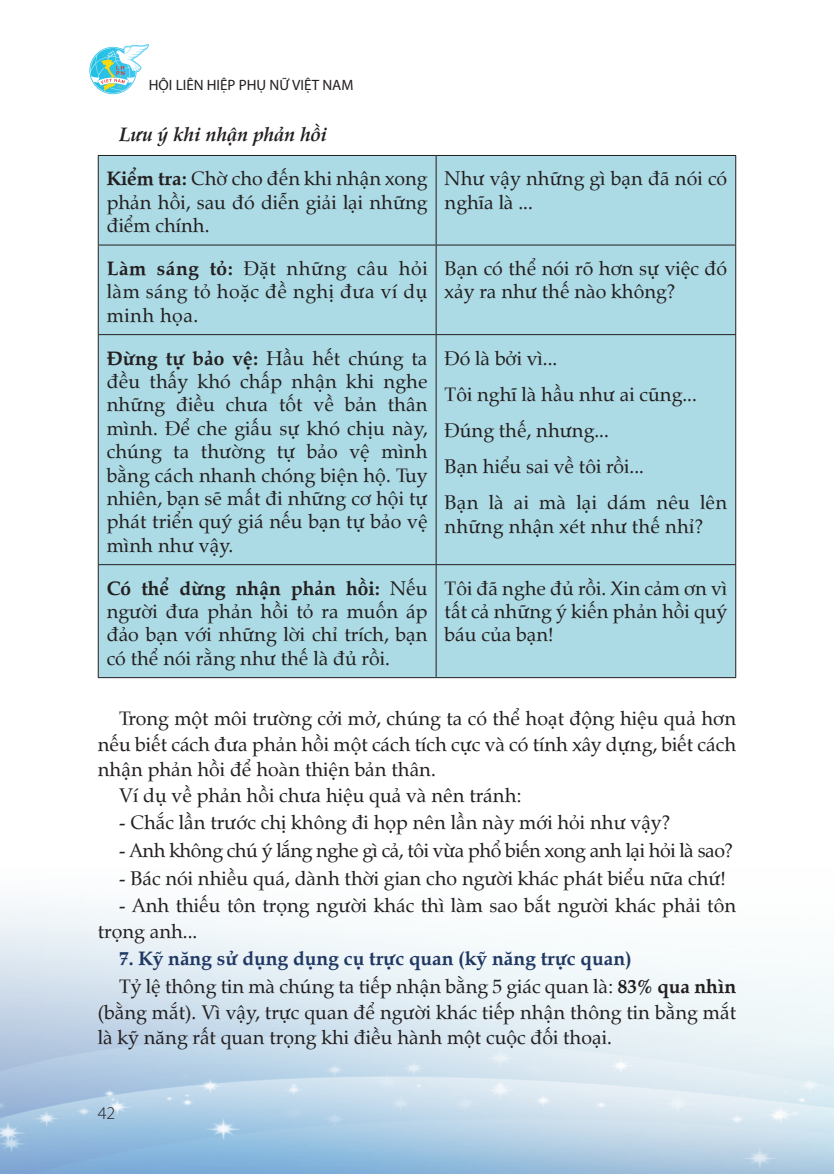
<style>
.page{position:relative;width:834px;height:1174px;background:#fff}
.page>*{position:absolute;margin:0;border:0;box-sizing:border-box;transform-origin:0 0}
.t1{font:19.5px/23.4px "UVN Viet Sach";color:#231f20;text-align:justify}
.t2{font:19.5px "UVN Viet Sach";letter-spacing:-.025em;color:#231f20}
._1{font:700 19.5px "UVN Viet Sach";color:#1f3763}
._1_1{font:italic 700 19.5px "UVN Viet Sach";color:#231f20}
.t3{font:300 18px "Myriad Pro";color:#231f20}
.t4{font:15px "Myriad Pro";color:#231f20}
.s1{font-weight:700}
</style>
<div class="page">
<svg style="left:89px;top:44px;width:60px;height:50px"></svg>
<div style="left:99px;top:156px;width:636px;height:521px;background:#addbe5"></div>
<hr style="left:98px;top:155px;width:338px;height:1px;background:#231f20">
<hr style="left:98px;top:156px;width:1px;height:89px;background:#231f20">
<hr style="left:436px;top:155px;width:300px;height:1px;background:#231f20">
<hr style="left:435px;top:156px;width:1px;height:89px;background:#231f20">
<hr style="left:735px;top:156px;width:1px;height:89px;background:#231f20">
<hr style="left:98px;top:245px;width:338px;height:1px;background:#231f20">
<hr style="left:98px;top:245px;width:1px;height:89px;background:#231f20">
<hr style="left:436px;top:245px;width:300px;height:1px;background:#231f20">
<hr style="left:435px;top:245px;width:1px;height:89px;background:#231f20">
<hr style="left:735px;top:245px;width:1px;height:89px;background:#231f20">
<hr style="left:98px;top:334px;width:338px;height:1px;background:#231f20">
<hr style="left:98px;top:335px;width:1px;height:229px;background:#231f20">
<hr style="left:436px;top:334px;width:300px;height:1px;background:#231f20">
<hr style="left:435px;top:335px;width:1px;height:229px;background:#231f20">
<hr style="left:735px;top:335px;width:1px;height:229px;background:#231f20">
<hr style="left:98px;top:564px;width:338px;height:1px;background:#231f20">
<hr style="left:98px;top:565px;width:1px;height:112px;background:#231f20">
<hr style="left:436px;top:564px;width:300px;height:1px;background:#231f20">
<hr style="left:435px;top:565px;width:1px;height:112px;background:#231f20">
<hr style="left:735px;top:565px;width:1px;height:112px;background:#231f20">
<hr style="left:98px;top:677px;width:338px;height:1px;background:#231f20">
<hr style="left:436px;top:677px;width:300px;height:1px;background:#231f20">
<p class="t4" style="left:149px;top:76px;width:206px">HỘI LIÊN HIỆP PHỤ NỮ VIỆT NAM</p>
<p class="_1_1" style="left:119px;top:119px;width:209px">Lưu ý khi nhận phản hồi</p>
<p class="t1" style="left:107px;top:166px;width:322px"><span class="s1">Kiểm tra:</span> Chờ cho đến khi nhận xong phản hồi, sau đó diễn giải lại những điểm chính.</p>
<p class="t1" style="left:444px;top:166px;width:284px">Như vậy những gì bạn đã nói có nghĩa là ...</p>
<p class="t1" style="left:107px;top:255px;width:322px"><span class="s1">Làm sáng tỏ:</span> Đặt những câu hỏi làm sáng tỏ hoặc đề nghị đưa ví dụ minh họa.</p>
<p class="t1" style="left:444px;top:255px;width:284px">Bạn có thể nói rõ hơn sự việc đó xảy ra như thế nào không?</p>
<p class="t1" style="left:107px;top:345px;width:322px"><span class="s1">Đừng tự bảo vệ:</span> Hầu hết chúng ta đều thấy khó chấp nhận khi nghe những điều chưa tốt về bản thân mình. Để che giấu sự khó chịu này, chúng ta thường tự bảo vệ mình bằng cách nhanh chóng biện hộ. Tuy nhiên, bạn sẽ mất đi những cơ hội tự phát triển quý giá nếu bạn tự bảo vệ mình như vậy.</p>
<p class="t1" style="left:444px;top:345px;width:114px">Đó là bởi vì...</p>
<p class="t1" style="left:444px;top:381px;width:253px">Tôi nghĩ là hầu như ai cũng...</p>
<p class="t1" style="left:444px;top:417px;width:166px">Đúng thế, nhưng...</p>
<p class="t1" style="left:444px;top:453px;width:201px">Bạn hiểu sai về tôi rồi...</p>
<p class="t1" style="left:444px;top:489px;width:284px">Bạn là ai mà lại dám nêu lên những nhận xét như thế nhỉ?</p>
<p class="t1" style="left:107px;top:575px;width:322px"><span class="s1">Có thể dừng nhận phản hồi:</span> Nếu người đưa phản hồi tỏ ra muốn áp đảo bạn với những lời chỉ trích, bạn có thể nói rằng như thế là đủ rồi.</p>
<p class="t1" style="left:444px;top:575px;width:284px">Tôi đã nghe đủ rồi. Xin cảm ơn vì tất cả những ý kiến phản hồi quý báu của bạn!</p>
<p class="t1" style="left:98px;top:704px;width:639px;line-height:25.5px;text-indent:21px">Trong một môi trường cởi mở, chúng ta có thể hoạt động hiệu quả hơn nếu biết cách đưa phản hồi một cách tích cực và có tính xây dựng, biết cách nhận phản hồi để hoàn thiện bản thân.</p>
<p class="t1" style="left:119px;top:782px;width:404px">Ví dụ về phản hồi chưa hiệu quả và nên tránh:</p>
<p class="t1" style="left:119px;top:809px;width:552px">- Chắc lần trước chị không đi họp nên lần này mới hỏi như vậy?</p>
<p class="t2" style="left:119px;top:835px;width:615px">- Anh không chú ý lắng nghe gì cả, tôi vừa phổ biến xong anh lại hỏi là sao?</p>
<p class="t1" style="left:119px;top:865px;width:608px">- Bác nói nhiều quá, dành thời gian cho người khác phát biểu nữa chứ!</p>
<p class="t1" style="left:98px;top:891px;width:639px;line-height:25.5px;text-indent:21px">- Anh thiếu tôn trọng người khác thì làm sao bắt người khác phải tôn trọng anh...</p>
<p class="_1" style="left:119px;top:944px;width:514px">7. Kỹ năng sử dụng dụng cụ trực quan (kỹ năng trực quan)</p>
<p class="t1" style="left:98px;top:972px;width:639px;line-height:25.5px;text-indent:21px">Tỷ lệ thông tin mà chúng ta tiếp nhận bằng 5 giác quan là: <span class="s1">83% qua nhìn </span>(bằng mắt). Vì vậy, trực quan để người khác tiếp nhận thông tin bằng mắt là kỹ năng rất quan trọng khi điều hành một cuộc đối thoại.</p>
<p class="t3" style="left:98px;top:1102px;width:19px">42</p>
</div>
